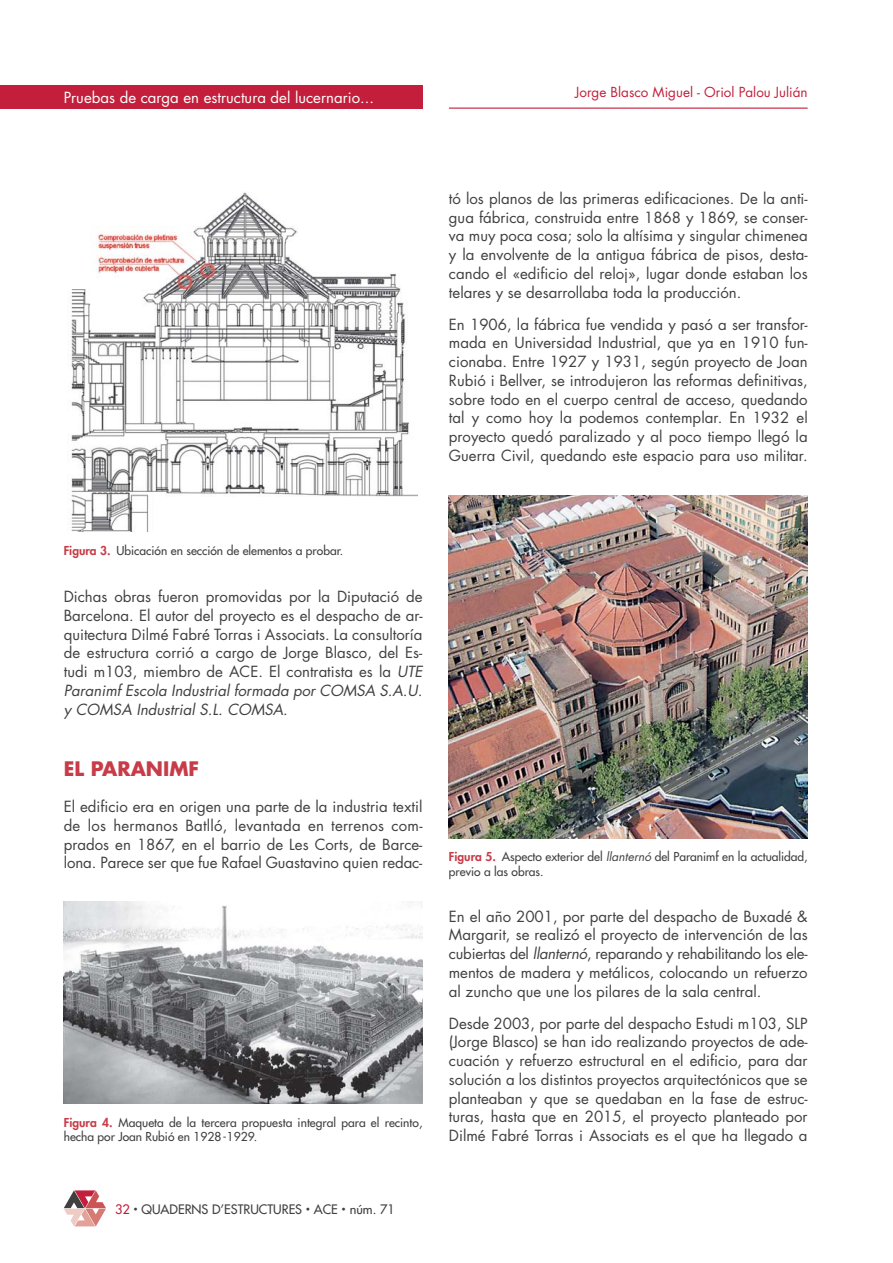
<style>
.page{position:relative;width:893px;height:1263px;background:#fff}
.page>*{position:absolute;margin:0;border:0;box-sizing:border-box;transform-origin:0 0}
.t1{font:700 19.5px "Futura Std";color:#c73c48}
.t2{font:15px/18.8px "Futura Std";color:#404041;text-align:justify}
.t3{font:15px "Futura Std";color:#fff}
.t4{font:13.5px "Futura Std";color:#c31f3c}
.t5{font:500 12.75px "Futura Std";color:#404041}
.t6{font:500 12px/15px "Futura Std";color:#404041}
.s1{font-weight:800;color:#c73c48}
.s2{font-style:italic}
.s3{color:#c31f3c}
.s4{font-size:7.65px}
.s5{font-weight:400;font-style:italic}
</style>
<div class="page">
<hr style="left:449px;top:108px;width:358px;height:1px;background:#c31f3c">
<div style="left:0;top:85px;width:422px;height:24px;background:#c31f3c"></div>
<svg style="left:64px;top:1190px;width:42px;height:37px"></svg>
<img style="left:71px;top:192px;width:347px;height:340px">
<img style="left:64px;top:902px;width:358px;height:202px">
<img style="left:449px;top:495px;width:358px;height:344px">
<p class="t3" style="left:64px;top:91px;width:312px">Pruebas de carga en estructura del lucernario...</p>
<p class="t4" style="left:575px;top:85px;width:234px">Jorge Blasco Miguel - Oriol Palou Julián</p>
<p class="t2" style="left:449px;top:190px;width:360px">tó los planos de las primeras edificaciones. De la anti&shy;gua fábrica, construida entre 1868 y 1869, se conser&shy;va muy poca cosa; solo la altísima y singular chimenea y la envolvente de la antigua fábrica de pisos, desta&shy;cando el «edificio del reloj», lugar donde estaban los telares y se desarrollaba toda la producción.</p>
<p class="t2" style="left:449px;top:316px;width:360px">En 1906, la fábrica fue vendida y pasó a ser transfor&shy;mada en Universidad Industrial, que ya en 1910 fun&shy;cionaba. Entre 1927 y 1931, según proyecto de Joan Rubió i Bellver, se introdujeron las reformas definitivas, sobre todo en el cuerpo central de acceso, quedando tal y como hoy la podemos contemplar. En 1932 el proyecto quedó paralizado y al poco tiempo llegó la Guerra Civil, quedando este espacio para uso militar.</p>
<p class="t6" style="left:64px;top:544px;width:281px"><span class="s1">Figura 3.</span> Ubicación en sección de elementos a probar.</p>
<p class="t2" style="left:64px;top:589px;width:360px">Dichas obras fueron promovidas por la Diputació de Barcelona. El autor del proyecto es el despacho de ar&shy;quitectura Dilmé Fabré Torras i Associats. La consultoría de estructura corrió a cargo de Jorge Blasco, del Es&shy;tudi m103, miembro de ACE. El contratista es la <span class="s2">UTE Paranimf Escola Industrial formada por COMSA S.A.U. y COMSA Industrial S.L. COMSA</span>.</p>
<h1 class="t1" style="left:64px;top:760px;width:137px">EL PARANIMF</h1>
<p class="t2" style="left:64px;top:798px;width:360px">El edificio era en origen una parte de la industria textil de los hermanos Batlló, levantada en terrenos com&shy;prados en 1867, en el barrio de Les Corts, de Barce&shy;lona. Parece ser que fue Rafael Guastavino quien redac-</p>
<p class="t6" style="left:64px;top:1115px;width:360px"><span class="s1">Figura 4.</span> Maqueta de la tercera propuesta integral para el recinto, hecha por Joan Rubió en 1928-1929.</p>
<p class="t5" style="left:115px;top:1203px;width:281px"><span class="s3">32</span> <span class="s4">•</span> QUADERNS D’ESTRUCTURES <span class="s4">•</span> ACE <span class="s4">•</span> núm. 71</p>
<p class="t6" style="left:449px;top:850px;width:360px"><span class="s1">Figura 5.</span> Aspecto exterior del <span class="s5">llanternó</span> del Paranimf en la actualidad, previo a las obras.</p>
<p class="t2" style="left:449px;top:908px;width:360px">En el año 2001, por parte del despacho de Buxadé &amp; Margarit, se realizó el proyecto de intervención de las cubiertas del <span class="s2">llanternó</span>, reparando y rehabilitando los ele&shy;mentos de madera y metálicos, colocando un refuerzo al zuncho que une los pilares de la sala central.</p>
<p class="t2" style="left:449px;top:1015px;width:360px">Desde 2003, por parte del despacho Estudi m103, SLP (Jorge Blasco) se han ido realizando proyectos de ade&shy;cuación y refuerzo estructural en el edificio, para dar solución a los distintos proyectos arquitectónicos que se planteaban y que se quedaban en la fase de estruc&shy;turas, hasta que en 2015, el proyecto planteado por Dilmé Fabré Torras i Associats es el que ha llegado a</p>
</div>
